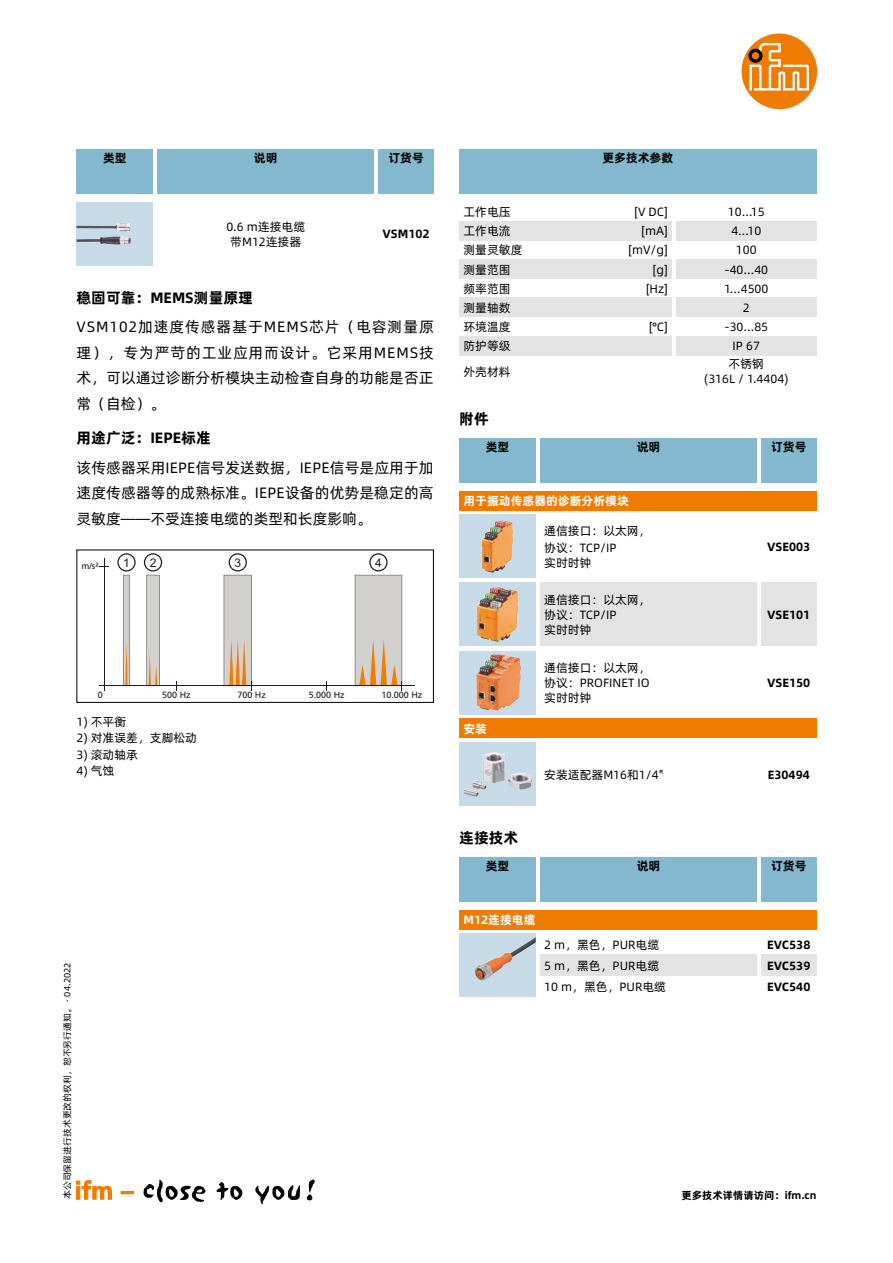
<style>
.page{position:relative;width:893px;height:1263px;background:#fff}
.page>*{position:absolute;margin:0;border:0;box-sizing:border-box;transform-origin:0 0}
.Fließtext{font:15px/25.5px "Alibaba Pu Hui Ti R";letter-spacing:.005em;color:#000;text-align:justify}
.Fließtext_Headline{font:15px "Alibaba Pu Hui Ti B";color:#000}
.Tabellentext_TAB{font:12px/15px "Alibaba Pu Hui Ti R";color:#000}
.Tabellentext_zentrie{font:12px "Alibaba Pu Hui Ti R";color:#000}
.BESTELLNUMMER{font:12px "Alibaba Pu Hui Ti B";color:#000}
.Tabellenkopf{font:12px "Alibaba Pu Hui Ti B";color:#000}
.Legende{font:12px "Alibaba Pu Hui Ti R";color:#000}
.Tabelle_Subheadline{font:12px "Alibaba Pu Hui Ti B";color:#fff}
.t1{font:12px "Arial";color:#1d1d1b}
.www-Zeile{font:10.5px "Alibaba Pu Hui Ti B";color:#000}
.Datum{font:9px "Alibaba Pu Hui Ti R";color:#000}
.t2{font:9px "Frutiger LT Com";color:#1d1d1b}
</style>
<div class="page">
<svg style="left:76px;top:1180px;width:36px;height:19px"></svg>
<svg style="left:121px;top:1191px;width:13px;height:3px"></svg>
<svg style="left:144px;top:1180px;width:62px;height:22px"></svg>
<svg style="left:217px;top:1182px;width:25px;height:18px"></svg>
<svg style="left:255px;top:1185px;width:45px;height:19px"></svg>
<svg style="left:307px;top:1179px;width:8px;height:21px"></svg>
<svg style="left:743px;top:35px;width:75px;height:75px"></svg>
<div style="left:742px;top:34px;width:74px;height:74px;background:#ef7c00;border-radius:50%"></div>
<div style="left:742px;top:34px;width:75px;height:75px;border:1px solid #ef7c00;border-radius:50%"></div>
<svg style="left:748px;top:43px;width:61px;height:48px"></svg>
<div style="left:77px;top:149px;width:76px;height:44px;background:#83b8ce"></div>
<div style="left:378px;top:149px;width:56px;height:44px;background:#83b8ce"></div>
<div style="left:157px;top:149px;width:217px;height:44px;background:#83b8ce"></div>
<div style="left:77px;top:202px;width:76px;height:64px;background:#c6dbe7"></div>
<img style="left:77px;top:223px;width:54px;height:22px">
<div style="left:459px;top:149px;width:357px;height:44px;background:#83b8ce"></div>
<div style="left:459px;top:221px;width:213px;height:19px;background:#e3e3e3"></div>
<div style="left:459px;top:259px;width:213px;height:20px;background:#e3e3e3"></div>
<div style="left:459px;top:298px;width:213px;height:19px;background:#e3e3e3"></div>
<div style="left:459px;top:336px;width:213px;height:19px;background:#e3e3e3"></div>
<div style="left:676px;top:221px;width:140px;height:19px;background:#e3e3e3"></div>
<div style="left:676px;top:259px;width:140px;height:20px;background:#e3e3e3"></div>
<div style="left:676px;top:298px;width:140px;height:19px;background:#e3e3e3"></div>
<div style="left:676px;top:336px;width:140px;height:19px;background:#e3e3e3"></div>
<div style="left:459px;top:438px;width:77px;height:45px;background:#83b8ce"></div>
<div style="left:540px;top:438px;width:217px;height:45px;background:#83b8ce"></div>
<div style="left:761px;top:438px;width:55px;height:45px;background:#83b8ce"></div>
<div style="left:761px;top:583px;width:55px;height:63px;background:#e3e3e3"></div>
<div style="left:459px;top:514px;width:77px;height:64px;background:#c6dbe7"></div>
<img style="left:482px;top:520px;width:31px;height:53px">
<div style="left:459px;top:583px;width:77px;height:63px;background:#c6dbe7"></div>
<img style="left:477px;top:587px;width:42px;height:55px">
<div style="left:459px;top:651px;width:77px;height:63px;background:#c6dbe7"></div>
<img style="left:476px;top:654px;width:45px;height:56px">
<div style="left:459px;top:491px;width:357px;height:19px;background:#ef7c00"></div>
<div style="left:459px;top:719px;width:357px;height:19px;background:#ef7c00"></div>
<div style="left:540px;top:583px;width:217px;height:63px;background:#e3e3e3"></div>
<div style="left:459px;top:742px;width:77px;height:64px;background:#c6dbe7"></div>
<img style="left:463px;top:752px;width:69px;height:45px">
<div style="left:459px;top:910px;width:357px;height:19px;background:#ef7c00"></div>
<div style="left:459px;top:933px;width:77px;height:64px;background:#c6dbe7"></div>
<img style="left:474px;top:937px;width:62px;height:44px">
<div style="left:540px;top:955px;width:217px;height:21px;background:#e3e3e3"></div>
<div style="left:761px;top:955px;width:55px;height:21px;background:#e3e3e3"></div>
<div style="left:459px;top:857px;width:77px;height:44px;background:#83b8ce"></div>
<div style="left:540px;top:857px;width:217px;height:44px;background:#83b8ce"></div>
<div style="left:761px;top:857px;width:55px;height:44px;background:#83b8ce"></div>
<hr style="left:100px;top:685px;width:315px;height:1px;background:#1d1d1b">
<hr style="left:104px;top:558px;width:1px;height:132px;background:#1d1d1b">
<svg style="left:144px;top:553px;width:18px;height:132px"></svg>
<svg style="left:117px;top:553px;width:19px;height:132px"></svg>
<svg style="left:224px;top:553px;width:28px;height:137px"></svg>
<svg style="left:355px;top:553px;width:47px;height:137px"></svg>
<div style="left:77px;top:550px;width:357px;height:153px;border:1px solid #000"></div>
<p class="Tabellenkopf" style="left:103px;top:148px;width:25px">类型</p>
<p class="Tabellenkopf" style="left:254px;top:148px;width:25px">说明</p>
<p class="Tabellenkopf" style="left:388px;top:148px;width:37px">订货号</p>
<p class="Tabellentext_zentrie" style="left:226px;top:218px;width:80px">0.6 m连接电缆</p>
<p class="Tabellentext_zentrie" style="left:230px;top:233px;width:72px">带M12连接器</p>
<p class="BESTELLNUMMER" style="left:383px;top:225px;width:48px">VSM102</p>
<p class="Fließtext_Headline" style="left:77px;top:286px;width:178px">稳固可靠：MEMS测量原理</p>
<p class="Fließtext" style="left:77px;top:314px;width:359px">VSM102加速度传感器基于MEMS芯片（电容测量原理），专为严苛的工业应用而设计。它采用MEMS技术，可以通过诊断分析模块主动检查自身的功能是否正常（自检）。</p>
<p class="Fließtext_Headline" style="left:77px;top:426px;width:136px">用途广泛：IEPE标准</p>
<p class="Fließtext" style="left:77px;top:454px;width:359px">该传感器采用IEPE信号发送数据，IEPE信号是应用于加速度传感器等的成熟标准。IEPE设备的优势是稳定的高灵敏度——不受连接电缆的类型和长度影响。</p>
<p class="t2" style="left:81px;top:560px;width:19px">m/s²</p>
<p class="t1" style="left:123px;top:554px;width:8px">1</p>
<p class="t1" style="left:150px;top:554px;width:8px">2</p>
<p class="t1" style="left:234px;top:554px;width:8px">3</p>
<p class="t1" style="left:375px;top:554px;width:8px">4</p>
<p class="t2" style="left:98px;top:690px;width:7px">0</p>
<p class="t2" style="left:162px;top:690px;width:30px">500 Hz</p>
<p class="t2" style="left:237px;top:690px;width:30px">700 Hz</p>
<p class="t2" style="left:309px;top:690px;width:38px">5.000 Hz</p>
<p class="t2" style="left:381px;top:690px;width:43px">10.000 Hz</p>
<p class="Legende" style="left:77px;top:712px;width:51px">1) 不平衡</p>
<p class="Legende" style="left:77px;top:729px;width:122px">2) 对准误差，支脚松动</p>
<p class="Legende" style="left:77px;top:745px;width:63px">3) 滚动轴承</p>
<p class="Legende" style="left:77px;top:762px;width:39px">4) 气蚀</p>
<p class="Datum" style="left:61px;top:1199px;width:238px;rotate:-90deg">本公司保留进行技术更改的权利，恕不另行通知。 · 04.2022</p>
<p class="Tabellenkopf" style="left:602px;top:148px;width:72px">更多技术参数</p>
<p class="Tabellentext_TAB" style="left:463px;top:204px;width:49px">工作电压</p>
<p class="Tabellentext_TAB" style="left:634px;top:204px;width:35px">[V DC]</p>
<p class="Tabellentext_TAB" style="left:463px;top:223px;width:49px">工作电流</p>
<p class="Tabellentext_TAB" style="left:641px;top:223px;width:28px">[mA]</p>
<p class="Tabellentext_TAB" style="left:463px;top:242px;width:61px">测量灵敏度</p>
<p class="Tabellentext_TAB" style="left:628px;top:242px;width:41px">[mV/g]</p>
<p class="Tabellentext_TAB" style="left:463px;top:261px;width:49px">测量范围</p>
<p class="Tabellentext_TAB" style="left:653px;top:261px;width:16px">[g]</p>
<p class="Tabellentext_TAB" style="left:463px;top:280px;width:49px">频率范围</p>
<p class="Tabellentext_TAB" style="left:646px;top:280px;width:23px">[Hz]</p>
<p class="Tabellentext_TAB" style="left:463px;top:299px;width:49px">测量轴数</p>
<p class="Tabellentext_TAB" style="left:463px;top:318px;width:49px">环境温度</p>
<p class="Tabellentext_TAB" style="left:649px;top:318px;width:20px">[°C]</p>
<p class="Tabellentext_TAB" style="left:463px;top:338px;width:49px">防护等级</p>
<p class="Tabellentext_TAB" style="left:463px;top:363px;width:49px">外壳材料</p>
<p class="Tabellentext_zentrie" style="left:728px;top:203px;width:38px">10…15</p>
<p class="Tabellentext_zentrie" style="left:731px;top:222px;width:31px">4…10</p>
<p class="Tabellentext_zentrie" style="left:736px;top:241px;width:22px">100</p>
<p class="Tabellentext_zentrie" style="left:724px;top:260px;width:45px">-40…40</p>
<p class="Tabellentext_zentrie" style="left:724px;top:279px;width:46px">1…4500</p>
<p class="Tabellentext_zentrie" style="left:743px;top:299px;width:8px">2</p>
<p class="Tabellentext_zentrie" style="left:724px;top:318px;width:45px">-30…85</p>
<p class="Tabellentext_zentrie" style="left:733px;top:337px;width:29px">IP 67</p>
<p class="Tabellentext_zentrie" style="left:729px;top:355px;width:37px">不锈钢</p>
<p class="Tabellentext_zentrie" style="left:704px;top:370px;width:86px">(316L / 1.4404)</p>
<p class="Fließtext_Headline" style="left:459px;top:407px;width:31px">附件</p>
<p class="Tabellenkopf" style="left:486px;top:438px;width:25px">类型</p>
<p class="Tabellenkopf" style="left:637px;top:438px;width:25px">说明</p>
<p class="Tabellenkopf" style="left:771px;top:438px;width:37px">订货号</p>
<p class="Tabelle_Subheadline" style="left:463px;top:492px;width:167px">用于振动传感器的诊断分析模块</p>
<p class="Tabelle_Subheadline" style="left:463px;top:719px;width:25px">安装</p>
<p class="Tabellentext_TAB" style="left:544px;top:522px;width:108px">通信接口：以太网，</p>
<p class="Tabellentext_TAB" style="left:544px;top:540px;width:74px">协议：TCP/IP实时时钟</p>
<p class="Tabellentext_TAB" style="left:544px;top:592px;width:108px">通信接口：以太网，协议：TCP/IP<br>实时时钟</p>
<p class="Tabellentext_TAB" style="left:544px;top:660px;width:108px;text-align:justify">通信接口：以太网，协议：PROFINET IO实时时钟</p>
<p class="BESTELLNUMMER" style="left:767px;top:537px;width:45px">VSE003</p>
<p class="BESTELLNUMMER" style="left:767px;top:605px;width:45px">VSE101</p>
<p class="BESTELLNUMMER" style="left:767px;top:673px;width:45px">VSE150</p>
<p class="Tabellentext_TAB" style="left:544px;top:766px;width:121px">安装适配器M16和1/4"</p>
<p class="BESTELLNUMMER" style="left:768px;top:765px;width:44px">E30494</p>
<p class="Fließtext_Headline" style="left:459px;top:826px;width:61px">连接技术</p>
<p class="Tabellenkopf" style="left:486px;top:856px;width:25px">类型</p>
<p class="Tabellenkopf" style="left:637px;top:856px;width:25px">说明</p>
<p class="Tabellenkopf" style="left:771px;top:856px;width:37px">订货号</p>
<p class="Tabelle_Subheadline" style="left:463px;top:910px;width:73px">M12连接电缆</p>
<p class="Tabellentext_TAB" style="left:544px;top:936px;width:116px">2 m，黑色，PUR电缆</p>
<p class="Tabellentext_TAB" style="left:544px;top:957px;width:116px">5 m，黑色，PUR电缆</p>
<p class="Tabellentext_TAB" style="left:544px;top:979px;width:123px">10 m，黑色，PUR电缆</p>
<p class="BESTELLNUMMER" style="left:767px;top:935px;width:45px">EVC538</p>
<p class="BESTELLNUMMER" style="left:767px;top:956px;width:45px">EVC539</p>
<p class="BESTELLNUMMER" style="left:767px;top:977px;width:45px">EVC540</p>
<p class="www-Zeile" style="left:681px;top:1187px;width:136px">更多技术详情请访问：ifm.cn</p>
</div>
